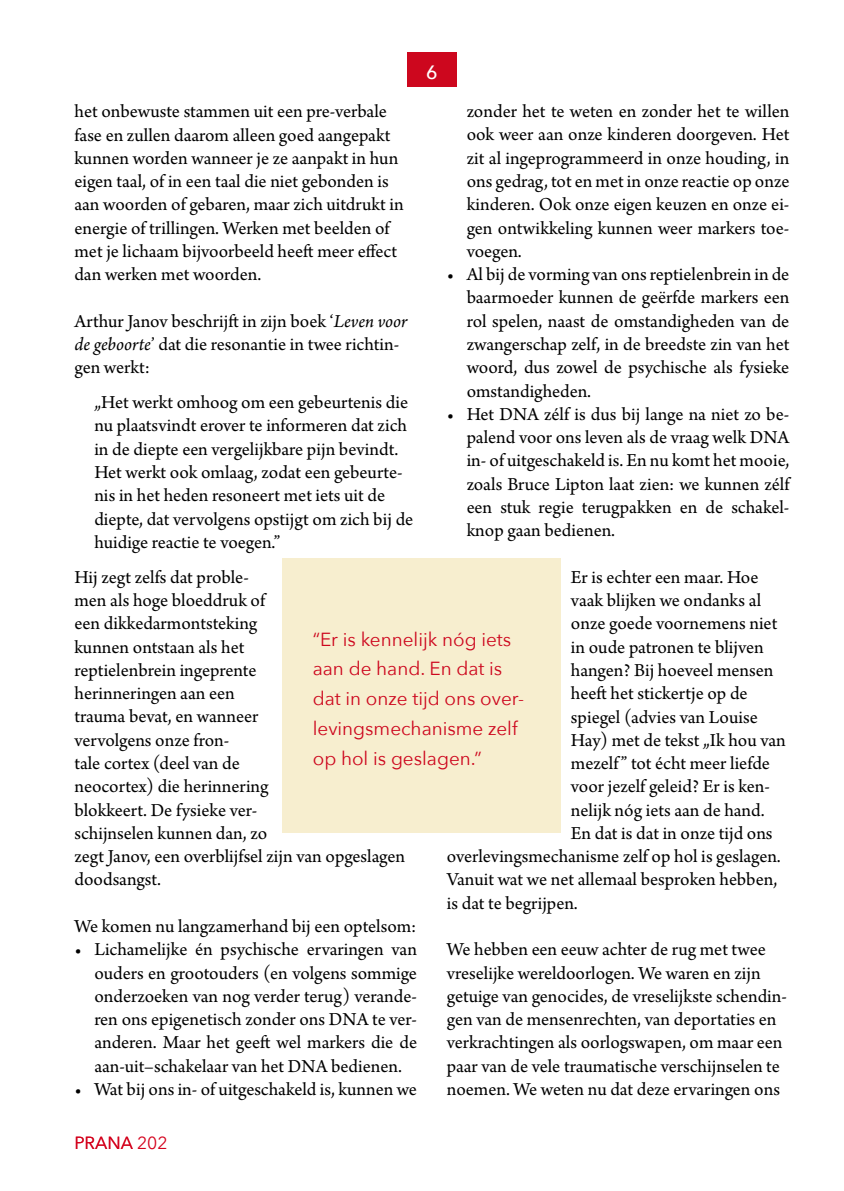
<style>
.page{position:relative;width:844px;height:1191px;background:#fff}
.page>*{position:absolute;margin:0;border:0;box-sizing:border-box;transform-origin:0 0}
.t1{font:19.25px/23.3px "Arno Pro";letter-spacing:-.005em;color:#000}
.t2{font:500 19.25px "Avenir Next";color:#fff}
.t3{font:18.9px/29.8px "Avenir Next";color:#cd071e}
.t4{font:17.5px "Avenir Next";color:#d4021d}
.s1{font-style:italic}
</style>
<div class="page">
<div style="left:407px;top:52px;width:49px;height:35px;background:#cd071e"></div>
<div style="left:283px;top:558px;width:278px;height:275px;background:#f7eecf"></div>
<p class="t2" style="left:426px;top:56px;width:13px">6</p>
<p class="t1" style="left:466px;top:101px;width:324px;text-align:justify">zonder het te weten en zonder het te willen ook weer aan onze kinderen doorgeven. Het zit al ingeprogrammeerd in onze houding, in ons gedrag, tot en met in onze reactie op onze kinderen. Ook onze eigen keuzen en onze ei&shy;gen ontwikkeling kunnen weer markers toe&shy;voegen.</p>
<p class="t1" style="left:466px;top:264px;width:324px;text-align:justify;text-indent:-20px">• Al bij de vorming van ons reptielenbrein in de baarmoeder kunnen de geërfde markers een rol spelen, naast de omstandigheden van de zwangerschap zelf, in de breedste zin van het woord, dus zowel de psychische als fysieke omstandigheden.</p>
<p class="t1" style="left:466px;top:403px;width:324px;text-align:justify;text-indent:-20px">• Het DNA zélf is dus bij lange na niet zo be&shy;palend voor ons leven als de vraag welk DNA in- of uitgeschakeld is. En nu komt het mooie, zoals Bruce Lipton laat zien: we kunnen zélf een stuk regie terugpakken en de schakel&shy;knop gaan bedienen.</p>
<p class="t1" style="left:570px;top:566px;width:189px">Er is echter een maar. Hoe</p>
<p class="t1" style="left:570px;top:589px;width:192px">vaak blijken we ondanks al</p>
<p class="t1" style="left:570px;top:613px;width:208px">onze goede voornemens niet</p>
<p class="t1" style="left:570px;top:636px;width:194px">in oude patronen te blijven</p>
<p class="t1" style="left:570px;top:659px;width:204px">hangen? Bij hoeveel mensen</p>
<p class="t1" style="left:570px;top:683px;width:178px">heeft het stickertje op de</p>
<p class="t1" style="left:570px;top:706px;width:188px">spiegel (advies van Louise</p>
<p class="t1" style="left:570px;top:729px;width:216px">Hay) met de tekst „Ik hou van</p>
<p class="t1" style="left:570px;top:752px;width:200px">mezelf” tot écht meer liefde</p>
<p class="t1" style="left:570px;top:776px;width:200px">voor jezelf geleid? Er is ken-</p>
<p class="t1" style="left:570px;top:799px;width:195px">nelijk nóg iets aan de hand.</p>
<p class="t1" style="left:570px;top:822px;width:203px">En dat is dat in onze tijd ons</p>
<p class="t1" style="left:446px;top:845px;width:335px">overlevingsmechanisme zelf op hol is geslagen.</p>
<p class="t1" style="left:446px;top:869px;width:332px">Vanuit wat we net allemaal besproken hebben,</p>
<p class="t1" style="left:446px;top:892px;width:132px">is dat te begrijpen.</p>
<p class="t1" style="left:446px;top:939px;width:341px">We hebben een eeuw achter de rug met twee vreselijke wereldoorlogen. We waren en zijn getuige van genocides, de vreselijkste schendin&shy;gen van de mensenrechten, van deportaties en verkrachtingen als oorlogswapen, om maar een paar van de vele traumatische verschijnselen te noemen. We weten nu dat deze ervaringen ons</p>
<p class="t1" style="left:74px;top:101px;width:330px">het onbewuste stammen uit een pre-verbale fase en zullen daarom alleen goed aangepakt kunnen worden wanneer je ze aanpakt in hun eigen taal, of in een taal die niet gebonden is aan woorden of gebaren, maar zich uitdrukt in energie of trillingen. Werken met beelden of met je lichaam bijvoorbeeld heeft meer effect dan werken met woorden.</p>
<p class="t1" style="left:74px;top:310px;width:334px">Arthur Janov beschrijft in zijn boek ‘<span class="s1">Leven voor de geboorte</span>’ dat die resonantie in twee richtin&shy;gen werkt:</p>
<p class="t1" style="left:94px;top:392px;width:320px">„Het werkt omhoog om een gebeurtenis die nu plaatsvindt erover te informeren dat zich in de diepte een vergelijkbare pijn bevindt.<br>Het werkt ook omlaag, zodat een gebeurte&shy;nis in het heden resoneert met iets uit de diepte, dat vervolgens opstijgt om zich bij de huidige reactie te voegen.”</p>
<p class="t1" style="left:74px;top:566px;width:332px">Hij zegt zelfs dat proble-<br>men als hoge bloeddruk of<br>een dikkedarmontsteking<br>kunnen ontstaan als het<br>reptielenbrein ingeprente<br>herinneringen aan een<br>trauma bevat, en wanneer<br>vervolgens onze fron-<br>tale cortex (deel van de<br>neocortex) die herinnering<br>blokkeert. De fysieke ver-<br>schijnselen kunnen dan, zo<br>zegt Janov, een overblijfsel zijn van opgeslagen doodsangst.</p>
<p class="t1" style="left:74px;top:915px;width:343px">We komen nu langzamerhand bij een optelsom:</p>
<p class="t1" style="left:94px;top:938px;width:324px;text-align:justify;text-indent:-20px">• Lichamelijke én psychische ervaringen van ouders en grootouders (en volgens sommige onderzoeken van nog verder terug) verande&shy;ren ons epigenetisch zonder ons DNA te ver&shy;anderen. Maar het geeft wel markers die de aan-uit–schakelaar van het DNA bedienen.</p>
<p class="t1" style="left:74px;top:1078px;width:344px">• Wat bij ons in- of uitgeschakeld is, kunnen we</p>
<p class="t3" style="left:313px;top:623px;width:213px">“Er is kennelijk nóg iets aan de hand. En dat is dat in onze tijd ons over&shy;levingsmechanisme zelf op hol is geslagen.”</p>
<p class="t4" style="left:74px;top:1128px;width:95px">PRANA 202</p>
</div>
